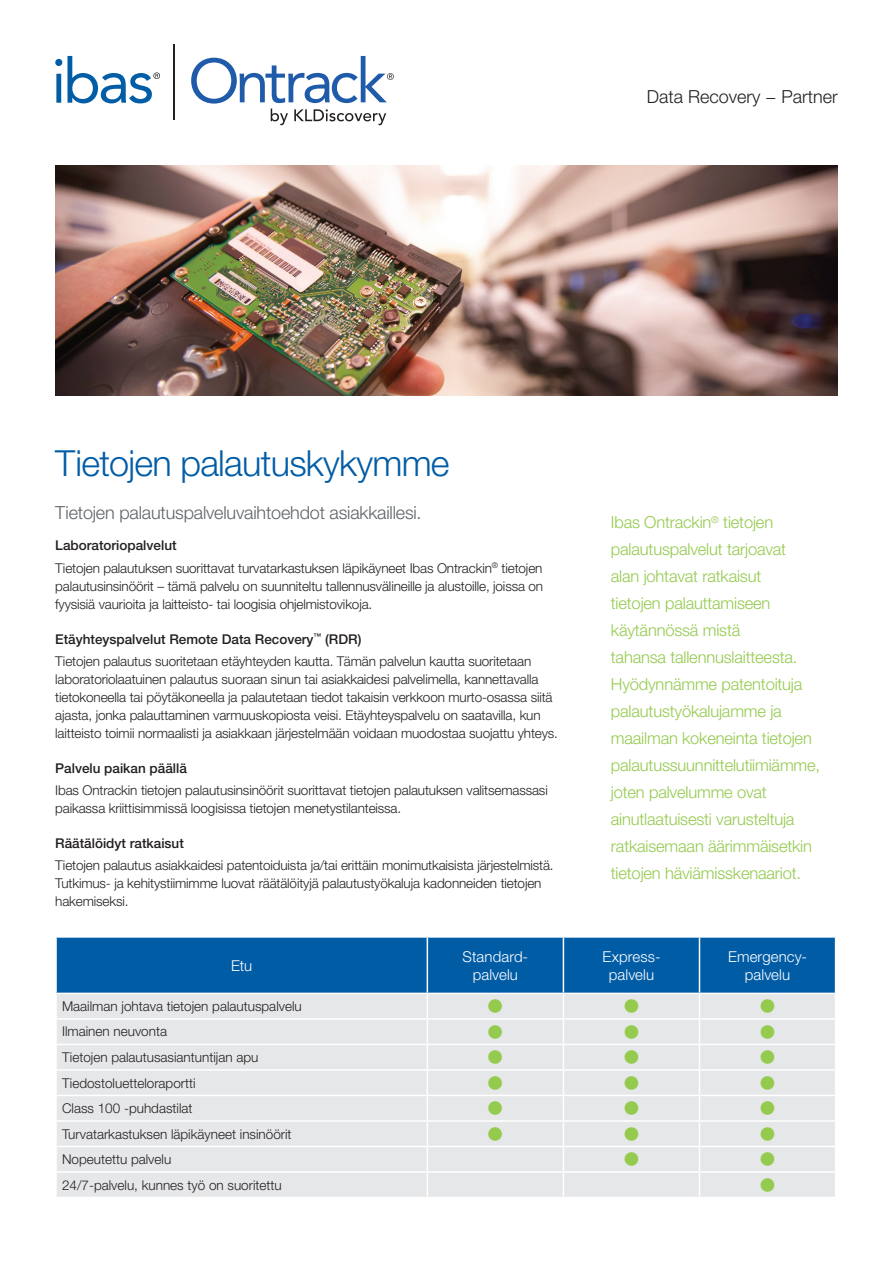
<style>
.page{position:relative;width:893px;height:1263px;background:#fff}
.page>*{position:absolute;margin:0;border:0;box-sizing:border-box;transform-origin:0 0}
.t1{font:300 36px "Helvetica Neue LT Std";letter-spacing:-.02em;color:#015ca6}
.t2{font:300 18px "Helvetica Neue LT Std";letter-spacing:-.01em;color:#5e6367}
.t3{font:300 18px "Helvetica Neue LT Std";color:#231f20}
.t4{font:300 16.5px/27px "Helvetica Neue LT Std";letter-spacing:-.01em;color:#94ca4e}
.t5{font:300 15px/18px "Helvetica Neue LT Std";letter-spacing:.005em;color:#fff;text-align:center}
.t6{font:300 13.5px/18px "Helvetica Neue LT Std";letter-spacing:-.01em;color:#231f20}
.t7{font:500 13.5px "Helvetica Neue LT Std";color:#231f20}
.t8{font:13.5px "Webdings";color:#94ca4e}
.s1{font-weight:500}
</style>
<div class="page">
<svg style="left:191px;top:56px;width:203px;height:69px"></svg>
<svg style="left:55px;top:59px;width:7px;height:44px"></svg>
<svg style="left:68px;top:56px;width:92px;height:47px"></svg>
<hr style="left:173px;top:44px;width:1px;height:75px;background:#231f20">
<img style="left:55px;top:166px;width:783px;height:229px">
<svg style="left:57px;top:938px;width:779px;height:259px;background:#b7cbdc"></svg>
<h2 class="t3" style="left:647px;top:85px;width:192px">Data Recovery − Partner</h2>
<h1 class="t1" style="left:55px;top:442px;width:396px">Tietojen palautuskykymme</h1>
<h2 class="t2" style="left:55px;top:501px;width:368px">Tietojen palautuspalveluvaihtoehdot asiakkaillesi.</h2>
<p class="t6" style="left:55px;top:534px;width:489px;line-height:22.2px"><span class="s1">Laboratoriopalvelut<br></span>Tietojen palautuksen suorittavat turvatarkastuksen läpikäyneet Ibas Ontrackin<sup>®</sup> tietojen</p>
<p class="t6" style="left:55px;top:577px;width:489px">palautusinsinöörit – tämä palvelu on suunniteltu tallennusvälineille ja alustoille, joissa on fyysisiä vaurioita ja laitteisto- tai loogisia ohjelmistovikoja.</p>
<p class="t6" style="left:55px;top:627px;width:477px;line-height:22.2px"><span class="s1">Etäyhteyspalvelut Remote Data Recovery</span><sup>™</sup> <span class="s1">(RDR)<br></span>Tietojen palautus suoritetaan etäyhteyden kautta. Tämän palvelun kautta suoritetaan</p>
<p class="t6" style="left:55px;top:670px;width:504px">laboratoriolaatuinen palautus suoraan sinun tai asiakkaidesi palvelimella, kannettavalla tietokoneella tai pöytäkoneella ja palautetaan tiedot takaisin verkkoon murto-osassa siitä ajasta, jonka palauttaminen varmuuskopiosta veisi. Etäyhteyspalvelu on saatavilla, kun laitteisto toimii normaalisti ja asiakkaan järjestelmään voidaan muodostaa suojattu yhteys.</p>
<p class="t7" style="left:55px;top:760px;width:133px">Palvelu paikan päällä</p>
<p class="t6" style="left:55px;top:781px;width:494px">Ibas Ontrackin tietojen palautusinsinöörit suorittavat tietojen palautuksen valitsemassasi paikassa kriittisimmissä loogisissa tietojen menetystilanteissa.</p>
<p class="t7" style="left:55px;top:835px;width:130px">Räätälöidyt ratkaisut</p>
<p class="t6" style="left:55px;top:856px;width:500px">Tietojen palautus asiakkaidesi patentoiduista ja/tai erittäin monimutkaisista järjestelmistä.<br>Tutkimus- ja kehitystiimimme luovat räätälöityjä palautustyökaluja kadonneiden tietojen hakemiseksi.</p>
<p class="t4" style="left:611px;top:508px;width:211px">Ibas Ontrackin<sup>®</sup> tietojen palautuspalvelut tarjoavat<br>alan johtavat ratkaisut<br>tietojen palauttamiseen käytännössä mistä<br>tahansa tallennuslaitteesta.<br>Hyödynnämme patentoituja palautustyökalujamme ja maailman kokeneinta tietojen palautussuunnittelutiimiämme, joten palvelumme ovat ainutlaatuisesti varusteltuja ratkaisemaan äärimmäisetkin tietojen häviämisskenaariot.</p>
<p class="t5" style="left:231px;top:956px;width:23px">Etu</p>
<p class="t5" style="left:463px;top:947px;width:67px">Standard&shy;palvelu</p>
<p class="t5" style="left:602px;top:947px;width:60px">Express&shy;palvelu</p>
<p class="t5" style="left:728px;top:947px;width:80px">Emergency&shy;palvelu</p>
<p class="t6" style="left:62px;top:997px;width:241px">Maailman johtava tietojen palautuspalvelu</p>
<p class="t8" style="left:489px;top:999px;width:15px">■</p>
<p class="t8" style="left:625px;top:999px;width:15px">■</p>
<p class="t8" style="left:761px;top:999px;width:15px">■</p>
<p class="t6" style="left:62px;top:1022px;width:107px">Ilmainen neuvonta</p>
<p class="t8" style="left:489px;top:1025px;width:15px">■</p>
<p class="t8" style="left:625px;top:1025px;width:15px">■</p>
<p class="t8" style="left:761px;top:1025px;width:15px">■</p>
<p class="t6" style="left:62px;top:1048px;width:198px">Tietojen palautusasiantuntijan apu</p>
<p class="t8" style="left:489px;top:1050px;width:15px">■</p>
<p class="t8" style="left:625px;top:1050px;width:15px">■</p>
<p class="t8" style="left:761px;top:1050px;width:15px">■</p>
<p class="t6" style="left:62px;top:1073px;width:135px">Tiedostoluetteloraportti</p>
<p class="t8" style="left:489px;top:1076px;width:15px">■</p>
<p class="t8" style="left:625px;top:1076px;width:15px">■</p>
<p class="t8" style="left:761px;top:1076px;width:15px">■</p>
<p class="t6" style="left:62px;top:1099px;width:132px">Class 100 -puhdastilat</p>
<p class="t8" style="left:489px;top:1101px;width:15px">■</p>
<p class="t8" style="left:625px;top:1101px;width:15px">■</p>
<p class="t8" style="left:761px;top:1101px;width:15px">■</p>
<p class="t6" style="left:62px;top:1124px;width:231px">Turvatarkastuksen läpikäyneet insinöörit</p>
<p class="t8" style="left:489px;top:1127px;width:15px">■</p>
<p class="t8" style="left:625px;top:1127px;width:15px">■</p>
<p class="t8" style="left:761px;top:1127px;width:15px">■</p>
<p class="t6" style="left:62px;top:1150px;width:111px">Nopeutettu palvelu</p>
<p class="t8" style="left:625px;top:1152px;width:15px">■</p>
<p class="t8" style="left:761px;top:1152px;width:15px">■</p>
<p class="t6" style="left:62px;top:1175px;width:221px">24/7-palvelu, kunnes työ on suoritettu</p>
<p class="t8" style="left:761px;top:1178px;width:15px">■</p>
</div>
